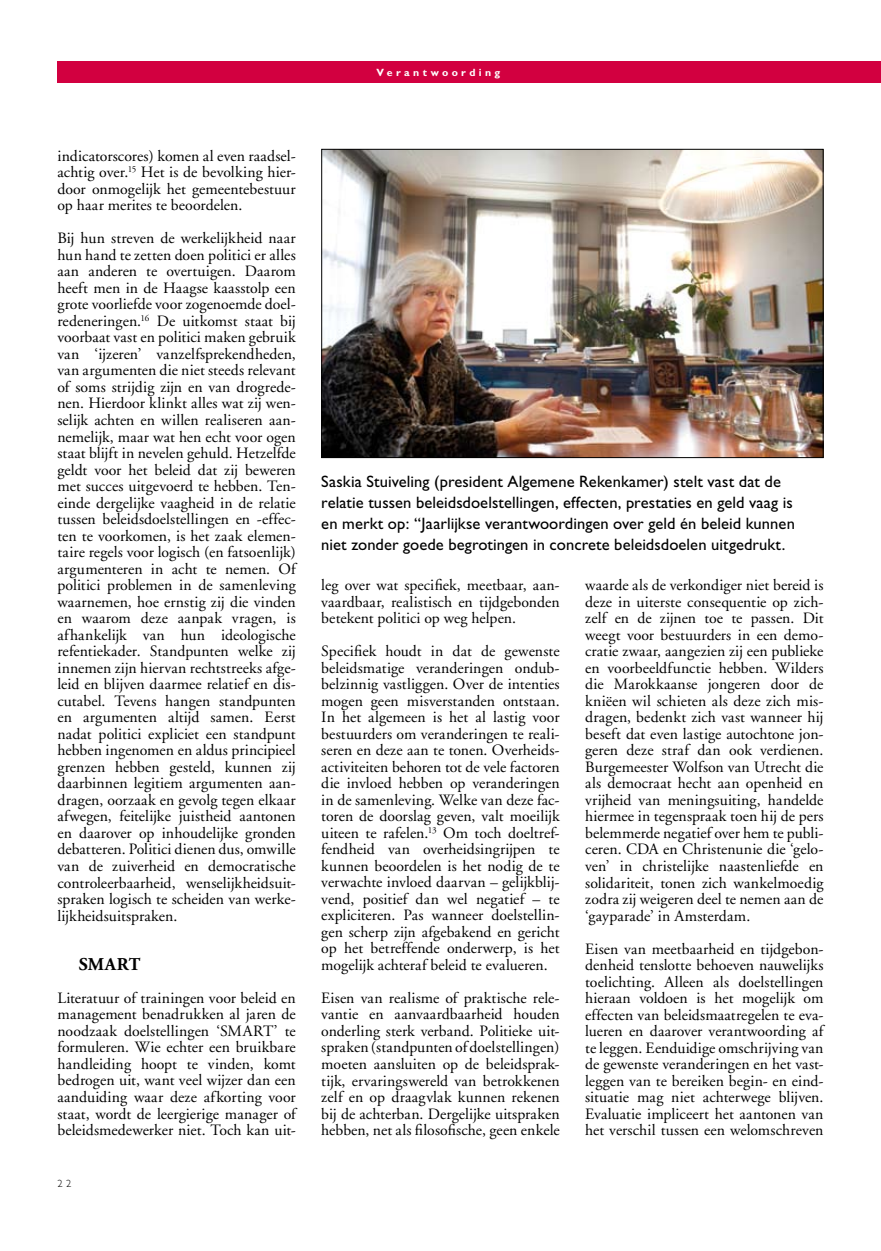
<style>
.page{position:relative;width:881px;height:1251px;background:#fff}
.page>*{position:absolute;margin:0;border:0;box-sizing:border-box;transform-origin:0 0}
.t1{font:700 18px "Adobe Garamond";letter-spacing:.02em;color:#000}
.t2{font:16.5px/21px "Gill Sans";letter-spacing:.005em;color:#000}
.t3{font:15.75px/16.5px "Adobe Garamond";letter-spacing:.005em;color:#000;text-align:justify}
.t4{font:700 10.5px "Gill Sans";letter-spacing:.32em;color:#fff}
.t5{font:300 10.5px "Gill Sans";color:#000}
</style>
<div class="page">
<div style="left:57px;top:62px;width:823px;height:21px;background:#d20040"></div>
<img style="left:323px;top:151px;width:498px;height:305px">
<div style="left:321px;top:149px;width:502px;height:309px;border:1px solid #000"></div>
<p class="t4" style="left:376px;top:66px;width:125px">Verantwoording</p>
<p class="t3" style="left:57px;top:148px;width:240px">indicatorscores) komen al even raadsel&shy;achtig over.<sup>15</sup> Het is de bevolking hier&shy;door onmogelijk het gemeentebestuur op haar merites te beoordelen.</p>
<p class="t3" style="left:57px;top:230px;width:240px">Bij hun streven de werkelijkheid naar hun hand te zetten doen politici er alles aan anderen te overtuigen. Daarom heeft men in de Haagse kaasstolp een grote voorliefde voor zogenoemde doel&shy;redeneringen.<sup>16</sup> De uitkomst staat bij voorbaat vast en politici maken gebruik van ‘ijzeren’ vanzelfsprekendheden, van argumenten die niet steeds relevant of soms strijdig zijn en van drogrede&shy;nen. Hierdoor klinkt alles wat zij wen&shy;selijk achten en willen realiseren aan&shy;nemelijk, maar wat hen echt voor ogen staat blijft in nevelen gehuld. Hetzelfde geldt voor het beleid dat zij beweren met succes uitgevoerd te hebben. Ten&shy;einde dergelijke vaagheid in de relatie tussen beleidsdoelstellingen en -effec&shy;ten te voorkomen, is het zaak elemen&shy;taire regels voor logisch (en fatsoenlijk) argumenteren in acht te nemen. Of politici problemen in de samenleving waarnemen, hoe ernstig zij die vinden en waarom deze aanpak vragen, is afhankelijk van hun ideologische refentiekader. Standpunten welke zij innemen zijn hiervan rechtstreeks afge&shy;leid en blijven daarmee relatief en dis&shy;cutabel. Tevens hangen standpunten en argumenten altijd samen. Eerst nadat politici expliciet een standpunt hebben ingenomen en aldus principieel grenzen hebben gesteld, kunnen zij daarbinnen legitiem argumenten aan&shy;dragen, oorzaak en gevolg tegen elkaar afwegen, feitelijke juistheid aantonen en daarover op inhoudelijke gronden debatteren. Politici dienen dus, omwille van de zuiverheid en democratische controleerbaarheid, wenselijkheidsuit&shy;spraken logisch te scheiden van werke&shy;lijkheidsuitspraken.</p>
<p class="t1" style="left:79px;top:954px;width:63px">SMART</p>
<p class="t3" style="left:57px;top:989px;width:240px">Literatuur of trainingen voor beleid en management benadrukken al jaren de noodzaak doelstellingen ‘SMART’ te formuleren. Wie echter een bruikbare handleiding hoopt te vinden, komt bedrogen uit, want veel wijzer dan een aanduiding waar deze afkorting voor staat, wordt de leergierige manager of beleidsmedewerker niet. Toch kan uit-</p>
<p class="t5" style="left:57px;top:1176px;width:16px">2 2</p>
<p class="t2" style="left:321px;top:471px;width:475px">Saskia Stuiveling (president Algemene Rekenkamer) stelt vast dat de relatie tussen beleidsdoelstellingen, effecten, prestaties en geld vaag is en merkt op: “Jaarlijkse verantwoordingen over geld én beleid kunnen niet zonder goede begrotingen in concrete beleidsdoelen uitgedrukt.</p>
<p class="t3" style="left:321px;top:577px;width:240px">leg over wat specifiek, meetbaar, aan&shy;vaardbaar, realistisch en tijdgebonden betekent politici op weg helpen.</p>
<p class="t3" style="left:321px;top:643px;width:240px">Specifiek houdt in dat de gewenste beleidsmatige veranderingen ondub&shy;belzinnig vastliggen. Over de intenties mogen geen misverstanden ontstaan.<br>In het algemeen is het al lastig voor bestuurders om veranderingen te reali&shy;seren en deze aan te tonen. Overheids&shy;activiteiten behoren tot de vele factoren die invloed hebben op veranderingen in de samenleving. Welke van deze fac&shy;toren de doorslag geven, valt moeilijk uiteen te rafelen.<sup>13</sup> Om toch doeltref&shy;fendheid van overheidsingrijpen te kunnen beoordelen is het nodig de te verwachte invloed daarvan – gelijkblij&shy;vend, positief dan wel negatief – te expliciteren. Pas wanneer doelstellin&shy;gen scherp zijn afgebakend en gericht op het betreffende onderwerp, is het mogelijk achteraf beleid te evalueren.</p>
<p class="t3" style="left:321px;top:989px;width:240px">Eisen van realisme of praktische rele&shy;vantie en aanvaardbaarheid houden onderling sterk verband. Politieke uit&shy;spraken (standpunten of doelstellingen) moeten aansluiten op de beleidsprak&shy;tijk, ervaringswereld van betrokkenen zelf en op draagvlak kunnen rekenen bij de achterban. Dergelijke uitspraken hebben, net als filosofische, geen enkele</p>
<p class="t3" style="left:585px;top:577px;width:240px">waarde als de verkondiger niet bereid is deze in uiterste consequentie op zich&shy;zelf en de zijnen toe te passen. Dit weegt voor bestuurders in een demo&shy;cratie zwaar, aangezien zij een publieke en voorbeeldfunctie hebben. Wilders die Marokkaanse jongeren door de kniëen wil schieten als deze zich mis&shy;dragen, bedenkt zich vast wanneer hij beseft dat even lastige autochtone jon&shy;geren deze straf dan ook verdienen.<br>Burgemeester Wolfson van Utrecht die als democraat hecht aan openheid en vrijheid van meningsuiting, handelde hiermee in tegenspraak toen hij de pers belemmerde negatief over hem te publi&shy;ceren. CDA en Christenunie die ‘gelo&shy;ven’ in christelijke naastenliefde en solidariteit, tonen zich wankelmoedig zodra zij weigeren deel te nemen aan de ‘gayparade’ in Amsterdam.</p>
<p class="t3" style="left:585px;top:940px;width:240px">Eisen van meetbaarheid en tijdgebon&shy;denheid tenslotte behoeven nauwelijks toelichting. Alleen als doelstellingen hieraan voldoen is het mogelijk om effecten van beleidsmaatregelen te eva&shy;lueren en daarover verantwoording af te leggen. Eenduidige omschrijving van de gewenste veranderingen en het vast&shy;leggen van te bereiken begin- en eind&shy;situatie mag niet achterwege blijven.<br>Evaluatie impliceert het aantonen van het verschil tussen een welomschreven</p>
</div>
